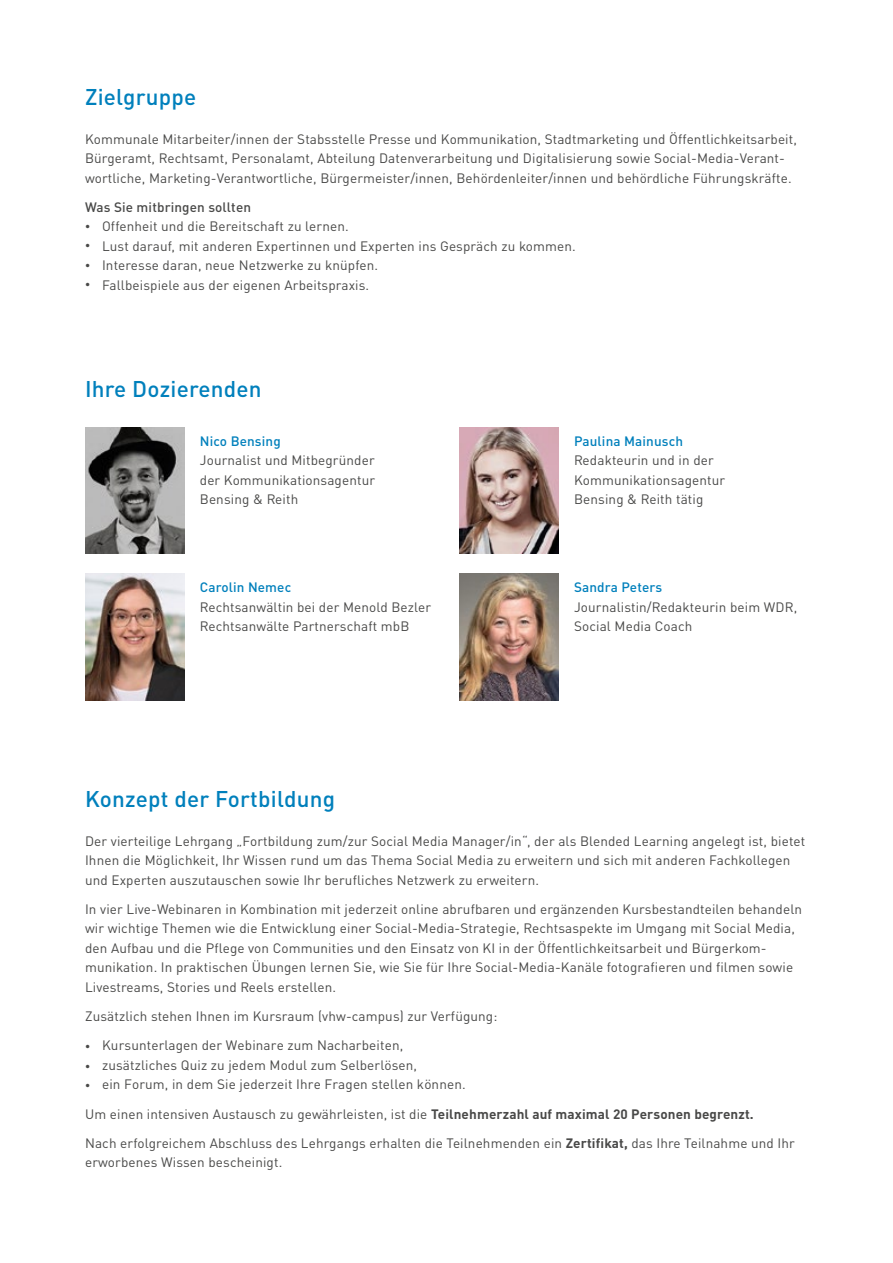
<style>
.page{position:relative;width:893px;height:1263px;background:#fff}
.page>*{position:absolute;margin:0;border:0;box-sizing:border-box;transform-origin:0 0}
.t1{font:500 22.5px "DIN Pro";letter-spacing:.01em;color:#0080bc}
.t2{font:13.5px/19.5px "DIN Pro";letter-spacing:.01em;color:#494948}
.t3{font:500 13.5px "DIN Pro";letter-spacing:.01em;color:#0080bc}
.t4{font:500 13.5px "DIN Pro";letter-spacing:.01em;color:#494948}
.s1{font-weight:700;font-size:10.5px}
.s2{font-weight:700}
</style>
<div class="page">
<img style="left:85px;top:427px;width:99px;height:126px">
<img style="left:85px;top:573px;width:99px;height:127px">
<img style="left:459px;top:573px;width:99px;height:127px">
<img style="left:459px;top:427px;width:99px;height:127px">
<h1 class="t1" style="left:85px;top:78px;width:113px">Zielgruppe</h1>
<p class="t2" style="left:85px;top:128px;width:713px">Kommunale Mitarbeiter/innen der Stabsstelle Presse und Kommunikation, Stadtmarketing und Öffentlichkeitsarbeit,<br>Bürgeramt, Rechtsamt, Personalamt, Abteilung Datenverarbeitung und Digitalisierung sowie Social-Media-Verant&shy;wortliche, Marketing-Verantwortliche, Bürgermeister/innen, Behördenleiter/innen und behördliche Führungskräfte.</p>
<p class="t4" style="left:85px;top:196px;width:168px">Was Sie mitbringen sollten</p>
<p class="t2" style="left:85px;top:215px;width:265px"><span class="s1">•</span> Offenheit und die Bereitschaft zu lernen.</p>
<p class="t2" style="left:85px;top:235px;width:492px"><span class="s1">•</span> Lust darauf, mit anderen Expertinnen und Experten ins Gespräch zu kommen.</p>
<p class="t2" style="left:85px;top:254px;width:295px"><span class="s1">•</span> Interesse daran, neue Netzwerke zu knüpfen.</p>
<p class="t2" style="left:85px;top:274px;width:286px"><span class="s1">•</span> Fallbeispiele aus der eigenen Arbeitspraxis.</p>
<h1 class="t1" style="left:85px;top:371px;width:178px">Ihre Dozierenden</h1>
<p class="t3" style="left:200px;top:430px;width:82px">Nico Bensing</p>
<p class="t2" style="left:200px;top:449px;width:177px;text-align:justify">Journalist und Mitbegründer der Kommunikationsagentur Bensing &amp; Reith</p>
<p class="t3" style="left:200px;top:576px;width:93px">Carolin Nemec</p>
<p class="t2" style="left:200px;top:596px;width:233px">Rechtsanwältin bei der Menold Bezler<br>Rechtsanwälte Partnerschaft mbB</p>
<p class="t3" style="left:574px;top:430px;width:111px">Paulina Mainusch</p>
<p class="t2" style="left:574px;top:449px;width:153px">Redakteurin und in der<br>Kommunikationsagentur<br>Bensing &amp; Reith tätig</p>
<p class="t3" style="left:574px;top:576px;width:90px">Sandra Peters</p>
<p class="t2" style="left:574px;top:596px;width:225px">Journalistin/Redakteurin beim WDR,<br>Social Media Coach</p>
<h1 class="t1" style="left:85px;top:780px;width:251px">Konzept der Fortbildung</h1>
<p class="t2" style="left:85px;top:830px;width:722px">Der vierteilige Lehrgang „Fortbildung zum/zur Social Media Manager/in“, der als Blended Learning angelegt ist, bietet<br>Ihnen die Möglichkeit, Ihr Wissen rund um das Thema Social Media zu erweitern und sich mit anderen Fachkollegen und Experten auszutauschen sowie Ihr berufliches Netzwerk zu erweitern.</p>
<p class="t2" style="left:85px;top:898px;width:718px">In vier Live-Webinaren in Kombination mit jederzeit online abrufbaren und ergänzenden Kursbestandteilen behandeln wir wichtige Themen wie die Entwicklung einer Social-Media-Strategie, Rechtsaspekte im Umgang mit Social Media, den Aufbau und die Pflege von Communities und den Einsatz von KI in der Öffentlichkeitsarbeit und Bürgerkom&shy;munikation. In praktischen Übungen lernen Sie, wie Sie für Ihre Social-Media-Kanäle fotografieren und filmen sowie Livestreams, Stories und Reels erstellen.</p>
<p class="t2" style="left:85px;top:1005px;width:414px">Zusätzlich stehen Ihnen im Kursraum (vhw-campus) zur Verfügung:</p>
<p class="t2" style="left:85px;top:1034px;width:320px"><span class="s1">•</span> Kursunterlagen der Webinare zum Nacharbeiten,</p>
<p class="t2" style="left:85px;top:1054px;width:334px"><span class="s1">•</span> zusätzliches Quiz zu jedem Modul zum Selberlösen,</p>
<p class="t2" style="left:85px;top:1068px;width:711px;line-height:29.2px"><span class="s1">•</span> ein Forum, in dem Sie jederzeit Ihre Fragen stellen können.<br>Um einen intensiven Austausch zu gewährleisten, ist die <span class="s2">Teilnehmerzahl auf maximal 20 Personen begrenzt.<br></span>Nach erfolgreichem Abschluss des Lehrgangs erhalten die Teilnehmenden ein <span class="s2">Zertifikat,</span> das Ihre Teilnahme und Ihr</p>
<p class="t2" style="left:85px;top:1151px;width:199px">erworbenes Wissen bescheinigt.</p>
</div>
